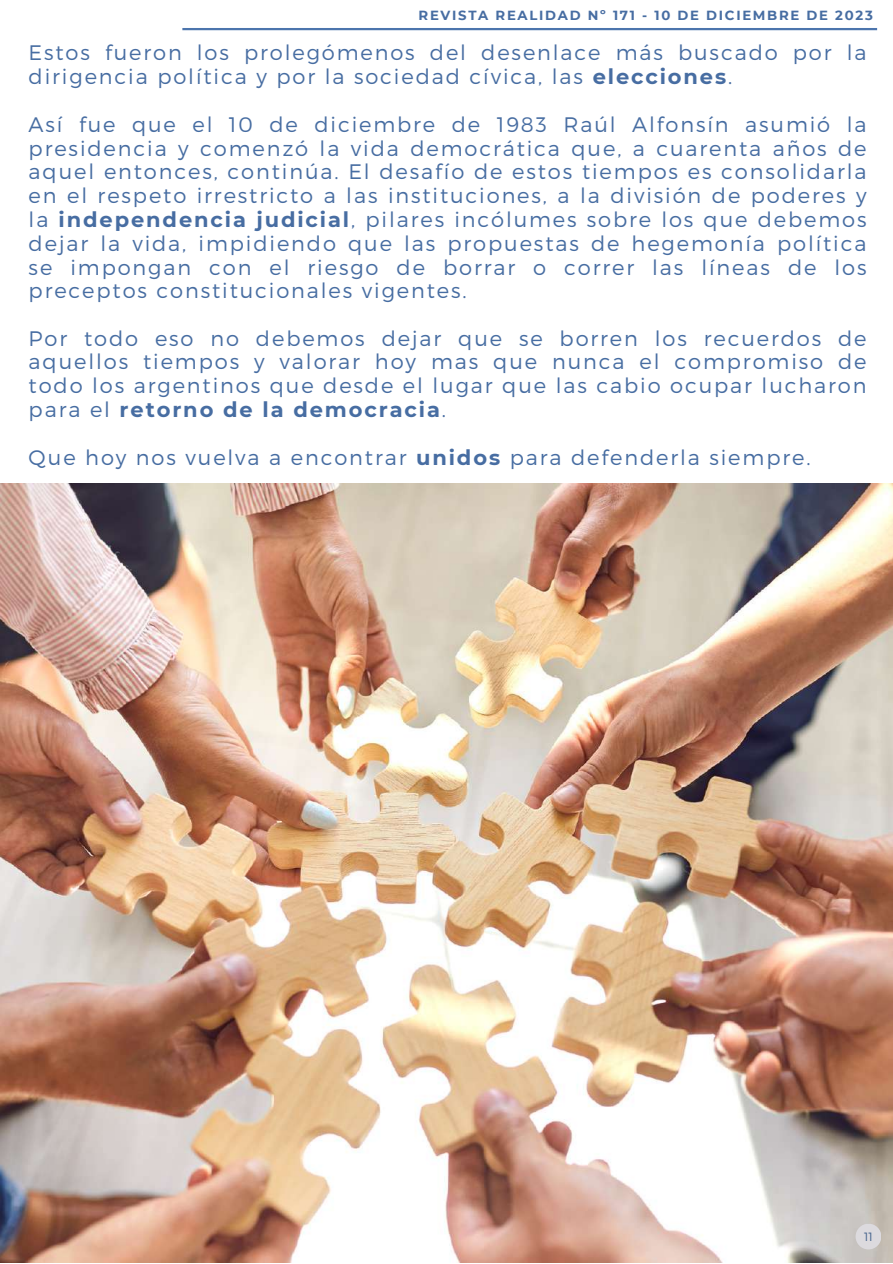
<style>
.page{position:relative;width:893px;height:1264px;background:#fff}
.page>*{position:absolute;margin:0;border:0;box-sizing:border-box;transform-origin:0 0}
.t1{font:300 21px/23.7px "Montserrat";letter-spacing:.09em;color:#476da2;text-align:justify}
.t2{font:700 13.2px "Montserrat";letter-spacing:.13em;color:#476da2}
.t3{font:300 12px "Montserrat";color:#42618b}
.s1{font-weight:700}
</style>
<div class="page">
<img style="left:0;top:484px;width:892px;height:778px">
<div style="left:855px;top:1223px;width:26px;height:26px;background:#dcdade;border-radius:50%"></div>
<hr style="left:182px;top:28px;width:695px;height:2px;background:#4c75ad">
<p class="t2" style="left:418px;top:7px;width:455px">REVISTA REALIDAD Nº 171 - 10 DE DICIEMBRE DE 2023</p>
<p class="t1" style="left:29px;top:40px;width:839px">Estos fueron los prolegómenos del desenlace más buscado por la dirigencia política y por la sociedad cívica, las <span class="s1">elecciones</span>.</p>
<p class="t1" style="left:29px;top:112px;width:839px">Así fue que el 10 de diciembre de 1983 Raúl Alfonsín asumió la presidencia y comenzó la vida democrática que, a cuarenta años de aquel entonces, continúa. El desafío de estos tiempos es consolidarla en el respeto irrestricto a las instituciones, a la división de poderes y la <span class="s1">independencia judicial</span>, pilares incólumes sobre los que debemos dejar la vida, impidiendo que las propuestas de hegemonía política se impongan con el riesgo de borrar o correr las líneas de los preceptos constitucionales vigentes.</p>
<p class="t1" style="left:29px;top:325px;width:839px">Por todo eso no debemos dejar que se borren los recuerdos de aquellos tiempos y valorar hoy mas que nunca el compromiso de todo los argentinos que desde el lugar que las cabio ocupar lucharon para el <span class="s1">retorno de la democracia</span>.</p>
<p class="t1" style="left:29px;top:444px;width:783px">Que hoy nos vuelva a encontrar <span class="s1">unidos</span> para defenderla siempre.</p>
<p class="t3" style="left:863px;top:1228px;width:10px">11</p>
</div>
